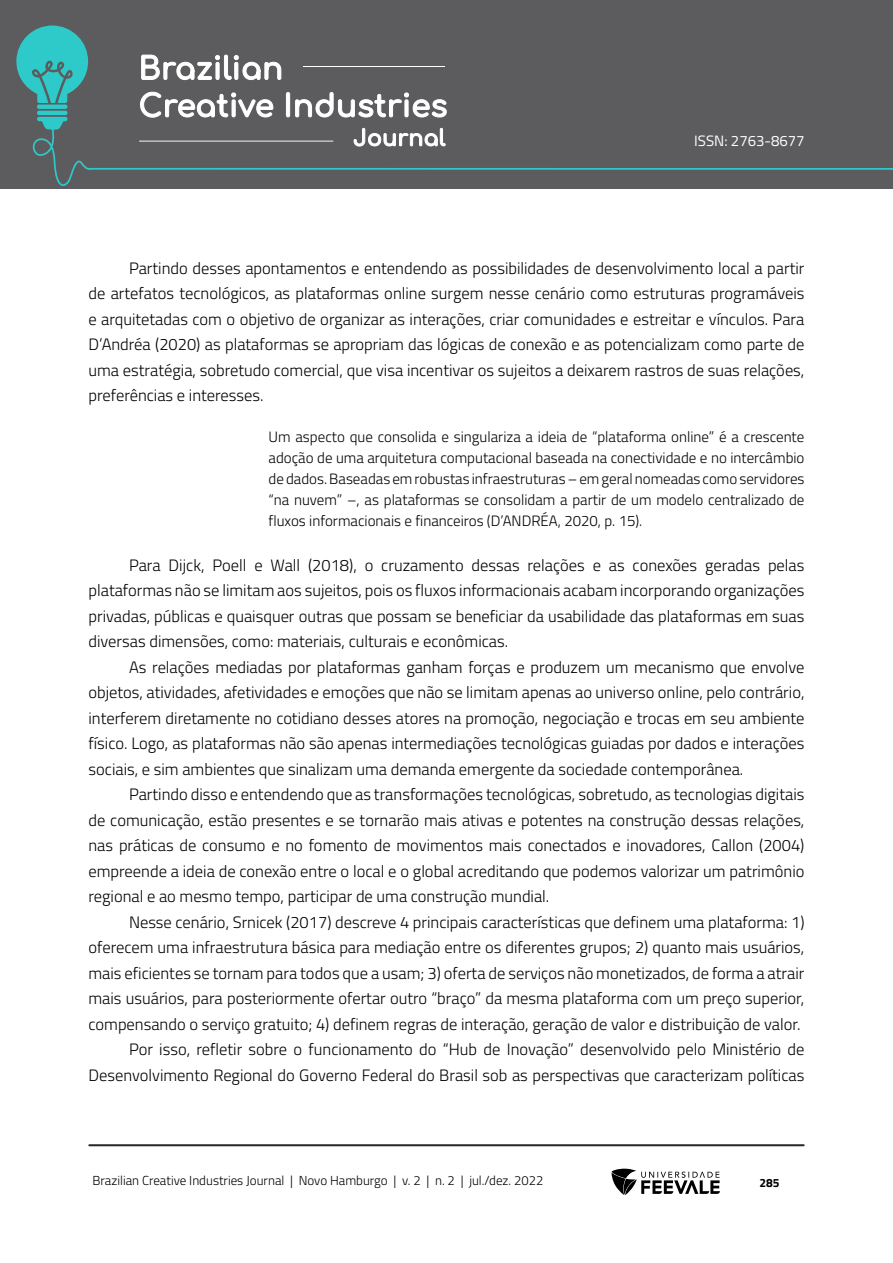
<style>
.page{position:relative;width:893px;height:1263px;background:#fff}
.page>*{position:absolute;margin:0;border:0;box-sizing:border-box;transform-origin:0 0}
.Corpo_de_texto{font:300 16.5px/25.5px "Titillium Web";color:#000;text-align:justify}
.Citação{font:300 15px/21px "Titillium Web";color:#000;text-align:justify}
.t1{font:15px "Titillium Web";color:#fff}
.t2{font:300 13.05px "Titillium Web";color:#000}
.t3{font:700 12px "Titillium Web";color:#000}
</style>
<div class="page">
<div style="left:0;top:0;width:893px;height:188px;background:#5c5c5e"></div>
<hr style="left:37px;top:111px;width:30px;height:4px;background:#2ec9c9;border-radius:2px">
<svg style="left:37px;top:117px;width:30px;height:11px"></svg>
<hr style="left:37px;top:105px;width:30px;height:4px;background:#2ec9c9;border-radius:2px">
<svg style="left:16px;top:26px;width:72px;height:77px"></svg>
<svg style="left:32px;top:128px;width:861px;height:58px"></svg>
<hr style="left:89px;top:1144px;width:715px;height:2px;background:#282828">
<svg style="left:611px;top:1169px;width:109px;height:26px"></svg>
<svg style="left:141px;top:54px;width:141px;height:26px"></svg>
<svg style="left:140px;top:91px;width:134px;height:27px"></svg>
<svg style="left:285px;top:92px;width:162px;height:26px"></svg>
<svg style="left:353px;top:127px;width:93px;height:20px"></svg>
<hr style="left:303px;top:66px;width:142px;height:1px;background:#fff">
<hr style="left:139px;top:141px;width:194px;height:1px;background:#fff">
<p class="t1" style="left:694px;top:130px;width:112px">ISSN: 2763-8677</p>
<p class="Corpo_de_texto" style="left:88px;top:254px;width:717px;text-indent:40px">Partindo desses apontamentos e entendendo as possibilidades de desenvolvimento local a partir de artefatos tecnológicos, as plataformas online surgem nesse cenário como estruturas programáveis e arquitetadas com o objetivo de organizar as interações, criar comunidades e estreitar e vínculos. Para D’Andréa (2020) as plataformas se apropriam das lógicas de conexão e as potencializam como parte de uma estratégia, sobretudo comercial, que visa incentivar os sujeitos a deixarem rastros de suas relações, preferências e interesses.</p>
<p class="Citação" style="left:268px;top:425px;width:537px">Um aspecto que consolida e singulariza a ideia de “plataforma online” é a crescente adoção de uma arquitetura computacional baseada na conectividade e no intercâmbio de dados. Baseadas em robustas infraestruturas – em geral nomeadas como servidores “na nuvem” –, as plataformas se consolidam a partir de um modelo centralizado de fluxos informacionais e financeiros (D’ANDRÉA, 2020, p. 15).</p>
<p class="Corpo_de_texto" style="left:88px;top:551px;width:717px;text-indent:40px">Para Dijck, Poell e Wall (2018), o cruzamento dessas relações e as conexões geradas pelas plataformas não se limitam aos sujeitos, pois os fluxos informacionais acabam incorporando organizações privadas, públicas e quaisquer outras que possam se beneficiar da usabilidade das plataformas em suas diversas dimensões, como: materiais, culturais e econômicas.</p>
<p class="Corpo_de_texto" style="left:88px;top:653px;width:717px;text-indent:40px">As relações mediadas por plataformas ganham forças e produzem um mecanismo que envolve objetos, atividades, afetividades e emoções que não se limitam apenas ao universo online, pelo contrário, interferem diretamente no cotidiano desses atores na promoção, negociação e trocas em seu ambiente físico. Logo, as plataformas não são apenas intermediações tecnológicas guiadas por dados e interações sociais, e sim ambientes que sinalizam uma demanda emergente da sociedade contemporânea.</p>
<p class="Corpo_de_texto" style="left:88px;top:781px;width:717px;text-indent:40px">Partindo disso e entendendo que as transformações tecnológicas, sobretudo, as tecnologias digitais de comunicação, estão presentes e se tornarão mais ativas e potentes na construção dessas relações, nas práticas de consumo e no fomento de movimentos mais conectados e inovadores, Callon (2004) empreende a ideia de conexão entre o local e o global acreditando que podemos valorizar um patrimônio regional e ao mesmo tempo, participar de uma construção mundial.</p>
<p class="Corpo_de_texto" style="left:88px;top:908px;width:717px;text-indent:40px">Nesse cenário, Srnicek (2017) descreve 4 principais características que definem uma plataforma: 1) oferecem uma infraestrutura básica para mediação entre os diferentes grupos; 2) quanto mais usuários, mais eficientes se tornam para todos que a usam; 3) oferta de serviços não monetizados, de forma a atrair mais usuários, para posteriormente ofertar outro “braço” da mesma plataforma com um preço superior, compensando o serviço gratuito; 4) definem regras de interação, geração de valor e distribuição de valor.</p>
<p class="Corpo_de_texto" style="left:88px;top:1036px;width:717px;text-align:right">Por isso, refletir sobre o funcionamento do “Hub de Inovação” desenvolvido pelo Ministério de<br>Desenvolvimento Regional do Governo Federal do Brasil sob as perspectivas que caracterizam políticas</p>
<p class="t2" style="left:92px;top:1171px;width:452px">Brazilian Creative Industries Journal | Novo Hamburgo | v. 2 | n. 2 | jul./dez. 2022</p>
<p class="t3" style="left:759px;top:1174px;width:22px">285</p>
</div>
